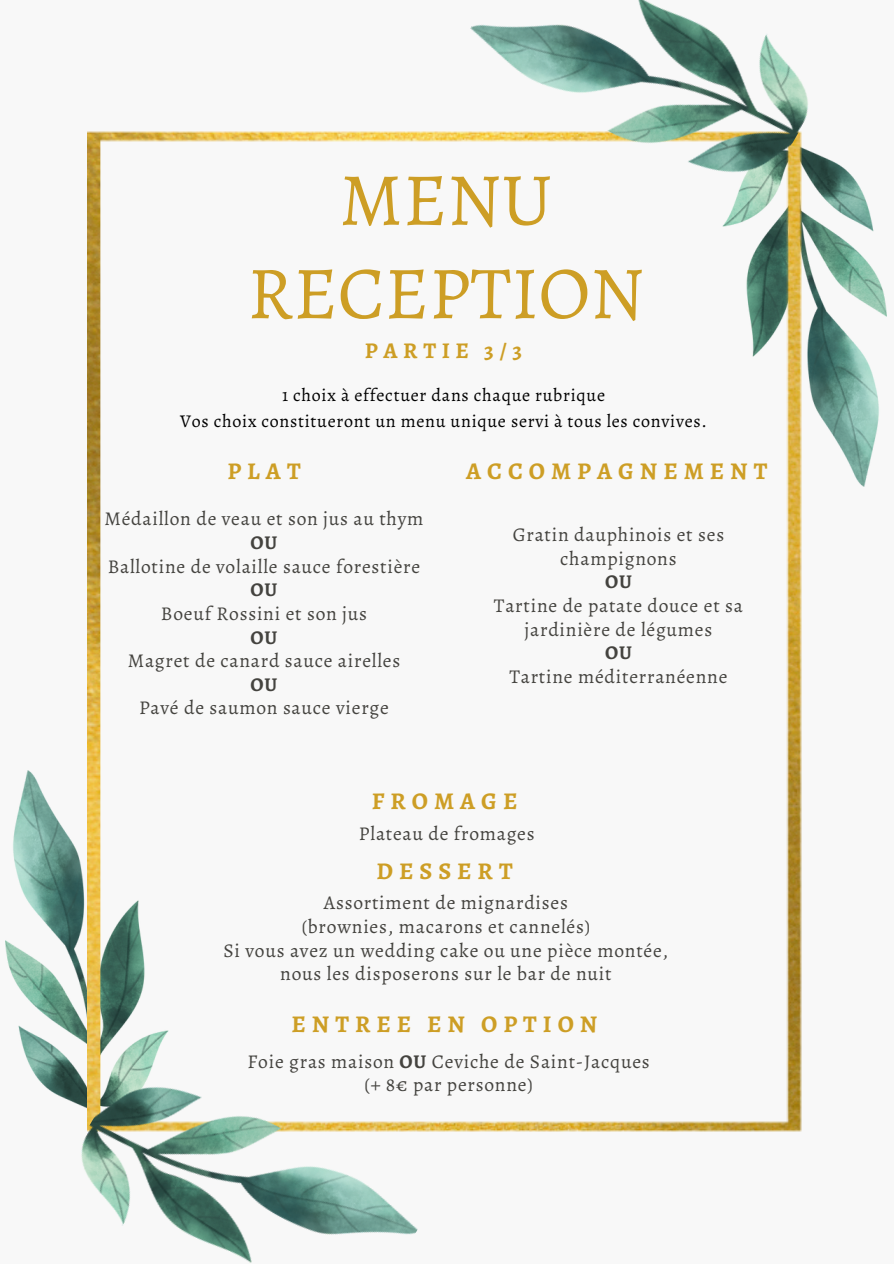
<style>
.page{position:relative;width:894px;height:1264px;background:#fff}
.page>*{position:absolute;margin:0;border:0;box-sizing:border-box;transform-origin:0 0}
.t1{font:75px/93.3px "Alegreya";color:#cd9e25;text-align:center}
.t2{font:700 24px "Alegreya";letter-spacing:.25em;color:#cd9e25}
.t3{font:700 22.5px "Alegreya";letter-spacing:.25em;color:#cd9e25}
.t4{font:19.5px/23.7px "Alegreya";letter-spacing:.04em;color:#44433f;text-align:center}
.t5{font:700 19.5px "Alegreya";letter-spacing:.04em;color:#44433f}
.t6{font:18px "Alegreya";letter-spacing:.04em;color:#000}
.s1{font-weight:700}
</style>
<div class="page">
<div style="left:0;top:0;width:893px;height:1263px;background:#f8f8f8"></div>
<img style="left:6px;top:770px;width:81px;height:323px">
<img style="left:801px;top:161px;width:84px;height:325px">
<img style="left:87px;top:132px;width:714px;height:999px">
<img style="left:460px;top:0;width:373px;height:213px">
<img style="left:54px;top:1045px;width:373px;height:218px">
<h1 class="t1" style="left:247px;top:153px;width:398px">MENU<br>RECEPTION</h1>
<p class="t3" style="left:365px;top:335px;width:159px">PARTIE 3/3</p>
<p class="t6" style="left:282px;top:382px;width:324px">1 choix à effectuer dans chaque rubrique</p>
<h2 class="t6" style="left:180px;top:408px;width:528px">Vos choix constitueront un menu unique servi à tous les convives.</h2>
<p class="t2" style="left:227px;top:455px;width:75px">PLAT</p>
<p class="t4" style="left:104px;top:507px;width:320px">Médaillon de veau et son jus au thym</p>
<p class="t5" style="left:250px;top:529px;width:28px">OU</p>
<p class="t4" style="left:108px;top:554px;width:314px">Ballotine de volaille sauce forestière</p>
<p class="t5" style="left:250px;top:576px;width:28px">OU</p>
<p class="t4" style="left:161px;top:601px;width:208px">Boeuf Rossini et son jus</p>
<p class="t5" style="left:250px;top:623px;width:28px">OU</p>
<p class="t4" style="left:128px;top:648px;width:274px">Magret de canard sauce airelles</p>
<p class="t5" style="left:250px;top:671px;width:28px">OU</p>
<p class="t4" style="left:139px;top:696px;width:251px">Pavé de saumon sauce vierge</p>
<h2 class="t2" style="left:466px;top:455px;width:302px">ACCOMPAGNEMENT</h2>
<p class="t4" style="left:512px;top:523px;width:213px">Gratin dauphinois et ses champignons</p>
<p class="t5" style="left:605px;top:568px;width:28px">OU</p>
<h2 class="t4" style="left:494px;top:593px;width:250px">Tartine de patate douce et sa jardinière de légumes</h2>
<h2 class="t5" style="left:605px;top:639px;width:28px">OU</h2>
<p class="t4" style="left:509px;top:664px;width:219px">Tartine méditerranéenne</p>
<p class="t2" style="left:371px;top:785px;width:147px">FROMAGE</p>
<p class="t4" style="left:359px;top:822px;width:177px">Plateau de fromages</p>
<p class="t2" style="left:376px;top:854px;width:138px">DESSERT</p>
<p class="t4" style="left:324px;top:891px;width:245px">Assortiment de mignardises</p>
<p class="t4" style="left:302px;top:914px;width:290px">(brownies, macarons et cannelés)</p>
<h2 class="t4" style="left:223px;top:938px;width:446px">Si vous avez un wedding cake ou une pièce montée, nous les disposerons sur le bar de nuit</h2>
<p class="t2" style="left:291px;top:1007px;width:307px">ENTREE EN OPTION</p>
<p class="t4" style="left:247px;top:1049px;width:403px">Foie gras maison <span class="s1">OU</span> Ceviche de Saint-Jacques</p>
<p class="t4" style="left:364px;top:1072px;width:170px">(+ 8€ par personne)</p>
</div>
